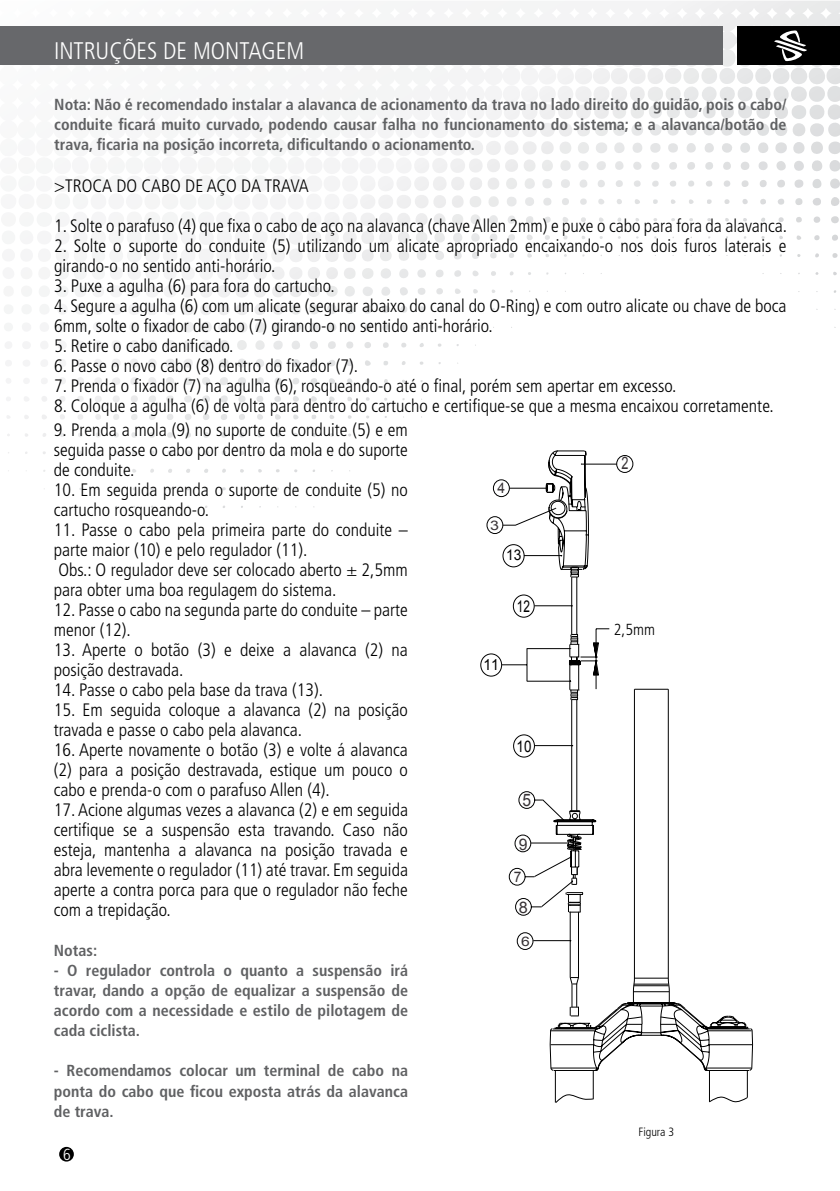
<style>
.page{position:relative;width:840px;height:1191px;background:#fff}
.page>*{position:absolute;margin:0;border:0;box-sizing:border-box;transform-origin:0 0}
.t1{font:300 condensed 24px "Frutiger LT Std";color:#fff}
.t2{font:300 condensed 18px/20px "Frutiger LT Std";color:#000}
.t3{font:17.2px "Arial";color:#383336;scale:.91 1}
.t4{font:17.2px "Arial";color:#383336;scale:.74 1}
.t5{font:16.2px "Arial";color:#000;scale:.73 1}
.t6{font:700 condensed 16px/20px "Frutiger LT Std";color:#606163;text-align:justify}
.t7{font:300 condensed 16px "Frutiger LT Std";color:#000}
.t8{font:16px "Arial";color:#383336}
.t9{font:16px "Arial";color:#000;scale:.84 1}
.t10{font:300 condensed 16px "Frutiger LT Std";color:#fff}
.t11{font:15.2px "Arial";color:#000;scale:.92 1}
.t12{font:14.6px "Arial";color:#000;scale:.94 1}
.t13{font:14.6px "Arial";color:#383336;scale:.95 1}
.t14{font:14.6px "Arial";color:#383336;scale:.94 1}
.t15{font:13.2px "Arial";color:#383336;scale:1.19 1}
.t16{font:13.2px "Arial";color:#383336;scale:1.22 1}
.t17{font:300 condensed 12px "Frutiger LT Std";color:#000}
</style>
<div class="page">
<svg style="left:104px;top:200px;width:73px;height:308px"></svg>
<div style="left:0;top:27px;width:722px;height:38px;background:#67686b"></div>
<div style="left:737px;top:27px;width:102px;height:38px;background:#000"></div>
<div style="left:59px;top:1146px;width:15px;height:15px;background:#000;border-radius:50%"></div>
<svg style="left:549px;top:745px;width:198px;height:358px"></svg>
<svg style="left:480px;top:464px;width:137px;height:486px"></svg>
<svg style="left:486px;top:450px;width:123px;height:240px"></svg>
<div style="left:616px;top:455px;width:16px;height:18px;border:1px solid #000;border-radius:50%"></div>
<svg style="left:774px;top:30px;width:32px;height:32px"></svg>
<h1 class="t1" style="left:54px;top:37px;width:251px">INTRUÇÕES DE MONTAGEM</h1>
<p class="t6" style="left:54px;top:94px;width:733px">Nota: Não é recomendado instalar a alavanca de acionamento da trava no lado direito do guidão, pois o cabo/ conduite ficará muito curvado, podendo causar falha no funcionamento do sistema; e a alavanca/botão de trava, ficaria na posição incorreta, dificultando o acionamento.</p>
<p class="t2" style="left:54px;top:176px;width:256px">&gt;TROCA DO CABO DE AÇO DA TRAVA</p>
<p class="t2" style="left:54px;top:216px;width:734px">1. Solte o parafuso (4) que fixa o cabo de aço na alavanca (chave Allen 2mm) e puxe o cabo para fora da alavanca.</p>
<p class="t2" style="left:54px;top:236px;width:733px">2. Solte o suporte do conduite (5) utilizando um alicate apropriado encaixando-o nos dois furos laterais e girando-o no sentido anti-horário.</p>
<p class="t2" style="left:54px;top:276px;width:282px">3. Puxe a agulha (6) para fora do cartucho.</p>
<p class="t2" style="left:54px;top:296px;width:733px">4. Segure a agulha (6) com um alicate (segurar abaixo do canal do O-Ring) e com outro alicate ou chave de boca<br>6mm, solte o fixador de cabo (7) girando-o no sentido anti-horário.</p>
<p class="t2" style="left:54px;top:335px;width:180px">5. Retire o cabo danificado.</p>
<p class="t2" style="left:54px;top:355px;width:305px">6. Passe o novo cabo (8) dentro do fixador (7).</p>
<p class="t2" style="left:54px;top:375px;width:623px">7. Prenda o fixador (7) na agulha (6), rosqueando-o até o final, porém sem apertar em excesso.</p>
<p class="t2" style="left:54px;top:395px;width:720px">8. Coloque a agulha (6) de volta para dentro do cartucho e certifique-se que a mesma encaixou corretamente.</p>
<p class="t2" style="left:54px;top:420px;width:355px;text-align:justify">9. Prenda a mola (9) no suporte de conduite (5) e em seguida passe o cabo por dentro da mola e do suporte de conduite.</p>
<p class="t2" style="left:54px;top:480px;width:355px">10. Em seguida prenda o suporte de conduite (5) no cartucho rosqueando-o.</p>
<p class="t2" style="left:54px;top:520px;width:355px">11. Passe o cabo pela primeira parte do conduite – parte maior (10) e pelo regulador (11).<br>Obs.: O regulador deve ser colocado aberto ± 2,5mm para obter uma boa regulagem do sistema.</p>
<p class="t2" style="left:54px;top:600px;width:355px">12. Passe o cabo na segunda parte do conduite – parte menor (12).</p>
<p class="t2" style="left:54px;top:640px;width:355px">13. Aperte o botão (3) e deixe a alavanca (2) na posição destravada.</p>
<p class="t2" style="left:54px;top:680px;width:270px">14. Passe o cabo pela base da trava (13).</p>
<p class="t2" style="left:54px;top:700px;width:355px">15. Em seguida coloque a alavanca (2) na posição travada e passe o cabo pela alavanca.</p>
<p class="t2" style="left:54px;top:740px;width:355px;text-align:justify">16. Aperte novamente o botão (3) e volte á alavanca (2) para a posição destravada, estique um pouco o cabo e prenda-o com o parafuso Allen (4).</p>
<p class="t2" style="left:54px;top:800px;width:355px;text-align:justify">17. Acione algumas vezes a alavanca (2) e em seguida certifique se a suspensão esta travando. Caso não esteja, mantenha a alavanca na posição travada e abra levemente o regulador (11) até travar. Em seguida aperte a contra porca para que o regulador não feche com a trepidação.</p>
<p class="t6" style="left:54px;top:941px;width:45px">Notas:</p>
<p class="t6" style="left:54px;top:961px;width:355px">- O regulador controla o quanto a suspensão irá travar, dando a opção de equalizar a suspensão de acordo com a necessidade e estilo de pilotagem de cada ciclista.</p>
<p class="t6" style="left:54px;top:1061px;width:355px">- Recomendamos colocar um terminal de cabo na ponta do cabo que ficou exposta atrás da alavanca de trava.</p>
<p class="t4" style="left:621px;top:452px;width:11px">2</p>
<p class="t14" style="left:497px;top:478px;width:10px">4</p>
<p class="t16" style="left:490px;top:516px;width:9px">3</p>
<p class="t12" style="left:505px;top:545px;width:18px">13</p>
<p class="t5" style="left:516px;top:596px;width:20px">12</p>
<p class="t7" style="left:613px;top:620px;width:43px">2,5mm</p>
<p class="t11" style="left:483px;top:654px;width:19px">11</p>
<p class="t9" style="left:516px;top:736px;width:19px">10</p>
<p class="t3" style="left:522px;top:788px;width:11px">5</p>
<p class="t8" style="left:518px;top:833px;width:10px">9</p>
<p class="t13" style="left:513px;top:867px;width:10px">7</p>
<p class="t8" style="left:518px;top:896px;width:11px">8</p>
<p class="t15" style="left:521px;top:932px;width:9px">6</p>
<p class="t10" style="left:63px;top:1145px;width:9px">6</p>
<p class="t17" style="left:638px;top:1125px;width:37px">Figura 3</p>
</div>
